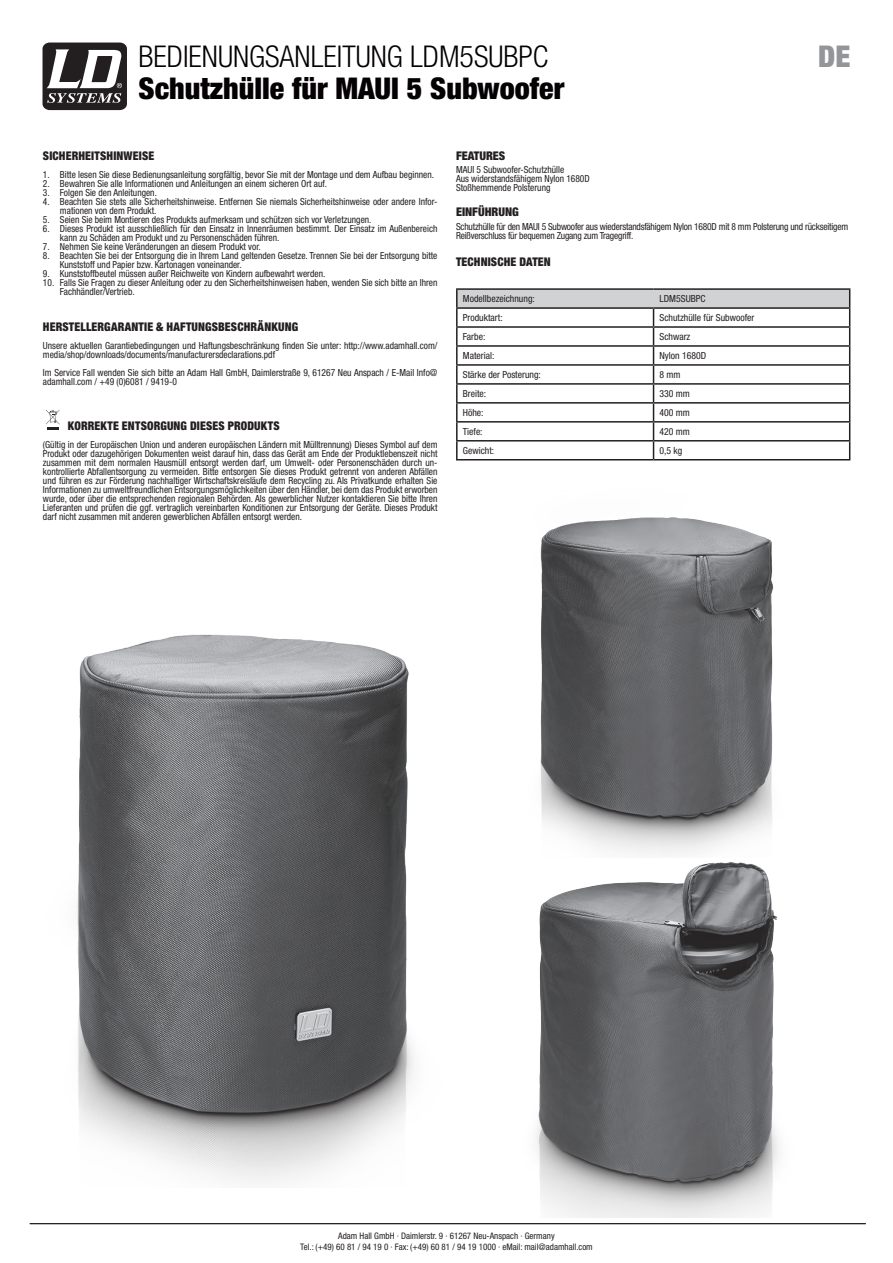
<style>
.page{position:relative;width:893px;height:1263px;background:#fff}
.page>*{position:absolute;margin:0;border:0;box-sizing:border-box;transform-origin:0 0}
.t1{font:900 condensed 30px/31.5px "Helvetica Neue LT Pro";color:#040003}
.t2{font:900 condensed 30px "Helvetica Neue LT Pro";color:#939598}
.t3{font:900 condensed 12px "Helvetica Neue LT Pro";letter-spacing:.015em;color:#231f20}
.t4{font:900 condensed 12px "Helvetica Neue LT Std";color:#231f20}
.t5{font:condensed 9.75px/9px "Helvetica Neue LT Pro";color:#231f20}
.t6{font:condensed 9.75px/9px "Helvetica Neue LT Std";letter-spacing:-.02em;color:#231f20}
.t7{font:condensed 9.75px/9px "Helvetica Neue LT Std";color:#231f20}
.t8{font:condensed 9px/10.8px "Helvetica Neue LT Pro";color:#231f20;text-align:center}
.s1{font-weight:300}
.s2{font-weight:300;color:#000001}
</style>
<div class="page">
<svg style="left:46px;top:410px;width:13px;height:20px"></svg>
<svg style="left:43px;top:43px;width:84px;height:67px"></svg>
<hr style="left:30px;top:1223px;width:836px;height:1px;background:#231f20">
<hr style="left:456px;top:459px;width:197px;height:1px;background:#231f20">
<hr style="left:653px;top:459px;width:197px;height:1px;background:#231f20">
<hr style="left:456px;top:288px;width:197px;height:2px;background:#231f20">
<hr style="left:653px;top:288px;width:197px;height:2px;background:#231f20">
<svg style="left:456px;top:289px;width:394px;height:170px"></svg>
<hr style="left:456px;top:307px;width:197px;height:2px;background:#231f20">
<hr style="left:653px;top:307px;width:197px;height:2px;background:#231f20">
<img style="left:77px;top:634px;width:337px;height:549px">
<img style="left:540px;top:517px;width:234px;height:325px">
<img style="left:536px;top:842px;width:243px;height:375px">
<h1 class="t1" style="left:139px;top:41px;width:427px"><span class="s1">BEDIENUNGSANLEITUNG</span> <span class="s2">LDM5SUBPC<br></span>Schutzhülle für MAUI 5 Subwoofer</h1>
<h1 class="t2" style="left:818px;top:39px;width:34px">DE</h1>
<p class="t3" style="left:43px;top:148px;width:113px">SICHERHEITSHINWEISE</p>
<p class="t5" style="left:43px;top:169px;width:392px">1. Bitte lesen Sie diese Bedienungsanleitung sorgfältig, bevor Sie mit der Montage und dem Aufbau beginnen.</p>
<p class="t5" style="left:43px;top:178px;width:286px">2. Bewahren Sie alle Informationen und Anleitungen an einem sicheren Ort auf.</p>
<p class="t5" style="left:43px;top:187px;width:115px">3. Folgen Sie den Anleitungen.</p>
<p class="t5" style="left:60px;top:196px;width:379px;text-indent:-17px">4. Beachten Sie stets alle Sicherheitshinweise. Entfernen Sie niemals Sicherheitshinweise oder andere Infor&shy;mationen von dem Produkt.</p>
<p class="t5" style="left:43px;top:214px;width:330px">5. Seien Sie beim Montieren des Produkts aufmerksam und schützen sich vor Verletzungen.</p>
<p class="t5" style="left:60px;top:223px;width:379px;text-indent:-17px">6. Dieses Produkt ist ausschließlich für den Einsatz in Innenräumen bestimmt. Der Einsatz im Außenbereich kann zu Schäden am Produkt und zu Personenschäden führen.</p>
<p class="t5" style="left:43px;top:241px;width:219px">7. Nehmen Sie keine Veränderungen an diesem Produkt vor.</p>
<p class="t5" style="left:60px;top:250px;width:379px;text-indent:-17px">8. Beachten Sie bei der Entsorgung die in Ihrem Land geltenden Gesetze. Trennen Sie bei der Entsorgung bitte<br>Kunststoff und Papier bzw. Kartonagen voneinander.</p>
<p class="t5" style="left:43px;top:268px;width:284px">9. Kunststoffbeutel müssen außer Reichweite von Kindern aufbewahrt werden.</p>
<p class="t5" style="left:60px;top:277px;width:379px;text-indent:-17px">10. Falls Sie Fragen zu dieser Anleitung oder zu den Sicherheitshinweisen haben, wenden Sie sich bitte an Ihren<br>Fachhändler/Vertrieb.</p>
<p class="t3" style="left:43px;top:319px;width:257px">HERSTELLERGARANTIE &amp; HAFTUNGSBESCHRÄNKUNG</p>
<p class="t5" style="left:43px;top:340px;width:396px">Unsere aktuellen Garantiebedingungen und Haftungsbeschränkung finden Sie unter: http://www.adamhall.com/ media/shop/downloads/documents/manufacturersdeclarations.pdf</p>
<p class="t5" style="left:43px;top:367px;width:396px">Im Service Fall wenden Sie sich bitte an Adam Hall GmbH, Daimlerstraße 9, 61267 Neu Anspach / E-Mail Info@ adamhall.com / +49 (0)6081 / 9419-0</p>
<p class="t3" style="left:68px;top:418px;width:213px">KORREKTE ENTSORGUNG DIESES PRODUKTS</p>
<p class="t5" style="left:43px;top:439px;width:396px;text-align:justify">(Gültig in der Europäischen Union und anderen europäischen Ländern mit Mülltrennung) Dieses Symbol auf dem Produkt oder dazugehörigen Dokumenten weist darauf hin, dass das Gerät am Ende der Produktlebenszeit nicht zusammen mit dem normalen Hausmüll entsorgt werden darf, um Umwelt- oder Personenschäden durch un&shy;kontrollierte Abfallentsorgung zu vermeiden. Bitte entsorgen Sie dieses Produkt getrennt von anderen Abfällen und führen es zur Förderung nachhaltiger Wirtschaftskreisläufe dem Recycling zu. Als Privatkunde erhalten Sie Informationen zu umweltfreundlichen Entsorgungsmöglichkeiten über den Händler, bei dem das Produkt erworben wurde, oder über die entsprechenden regionalen Behörden. Als gewerblicher Nutzer kontaktieren Sie bitte Ihren Lieferanten und prüfen die ggf. vertraglich vereinbarten Konditionen zur Entsorgung der Geräte. Dieses Produkt darf nicht zusammen mit anderen gewerblichen Abfällen entsorgt werden.</p>
<p class="t4" style="left:456px;top:148px;width:51px">FEATURES</p>
<p class="t7" style="left:456px;top:165px;width:135px">MAUI 5 Subwoofer-Schutzhülle<br>Aus widerstandsfähigem Nylon 1680D<br>Stoßhemmende Polsterung</p>
<p class="t4" style="left:456px;top:205px;width:64px">EINFÜHRUNG</p>
<p class="t6" style="left:456px;top:222px;width:394px">Schutzhülle für den MAUI 5 Subwoofer aus wiederstandsfähigem Nylon 1680D mit 8 mm Polsterung und rückseitigem<br>Reißverschluss für bequemen Zugang zum Tragegriff.</p>
<p class="t3" style="left:456px;top:254px;width:96px">TECHNISCHE DATEN</p>
<p class="t5" style="left:463px;top:294px;width:74px">Modellbezeichnung:</p>
<p class="t5" style="left:659px;top:294px;width:48px">LDM5SUBPC</p>
<p class="t5" style="left:463px;top:313px;width:41px">Produktart:</p>
<p class="t5" style="left:659px;top:313px;width:96px">Schutzhülle für Subwoofer</p>
<p class="t5" style="left:463px;top:332px;width:24px">Farbe:</p>
<p class="t5" style="left:659px;top:332px;width:32px">Schwarz</p>
<p class="t5" style="left:463px;top:351px;width:33px">Material:</p>
<p class="t5" style="left:659px;top:351px;width:48px">Nylon 1680D</p>
<p class="t5" style="left:463px;top:370px;width:80px">Stärke der Posterung:</p>
<p class="t5" style="left:659px;top:370px;width:23px">8 mm</p>
<p class="t5" style="left:463px;top:389px;width:25px">Breite:</p>
<p class="t5" style="left:659px;top:389px;width:32px">330 mm</p>
<p class="t5" style="left:463px;top:408px;width:22px">Höhe:</p>
<p class="t5" style="left:659px;top:408px;width:32px">400 mm</p>
<p class="t5" style="left:463px;top:427px;width:21px">Tiefe:</p>
<p class="t5" style="left:659px;top:427px;width:32px">420 mm</p>
<p class="t5" style="left:463px;top:446px;width:33px">Gewicht:</p>
<p class="t5" style="left:659px;top:446px;width:24px">0,5 kg</p>
<p class="t8" style="left:300px;top:1230px;width:294px">Adam Hall GmbH · Daimlerstr. 9 · 61267 Neu-Anspach · Germany<br>Tel.: (+49) 60 81 / 94 19 0 · Fax: (+49) 60 81 / 94 19 1000 · eMail: mail@adamhall.com</p>
</div>
